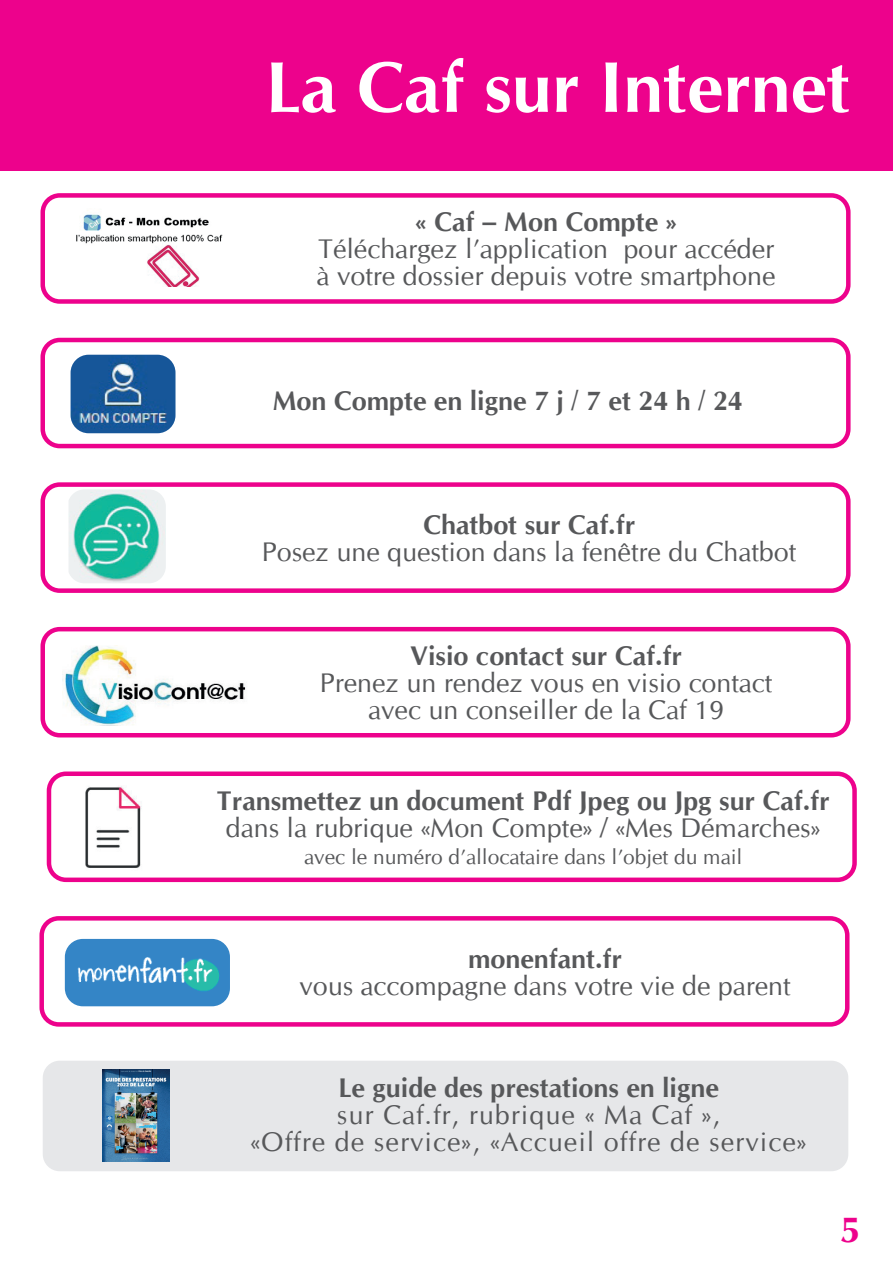
<style>
.page{position:relative;width:893px;height:1263px;background:#fff}
.page>*{position:absolute;margin:0;border:0;box-sizing:border-box;transform-origin:0 0}
.t1{font:700 72px "CG Omega";color:#fff}
.t2{font:700 36px "CG Omega";color:#ed028c;scale:1.04 1}
.t3{font:27px/27px "CG Omega";color:#57585a}
.t4{font:700 27px "CG Omega";color:#57585a}
.t5{font:27px/27px "CG Omega";letter-spacing:.04em;color:#57585a;text-align:center}
.t6{font:21px "CG Omega";color:#57585a}
</style>
<div class="page">
<div style="left:0;top:0;width:893px;height:170px;background:#ed028c"></div>
<div style="left:40px;top:338px;width:810px;height:110px;border:4px solid #ed028c;border-radius:17px"></div>
<img style="left:71px;top:355px;width:104px;height:78px">
<div style="left:40px;top:482px;width:810px;height:111px;border:4px solid #ed028c;border-radius:17px"></div>
<img style="left:69px;top:489px;width:97px;height:94px">
<div style="left:40px;top:193px;width:810px;height:111px;border:4px solid #ed028c;border-radius:17px"></div>
<img style="left:76px;top:210px;width:147px;height:77px">
<div style="left:40px;top:627px;width:810px;height:110px;border:4px solid #ed028c;border-radius:17px"></div>
<img style="left:63px;top:645px;width:183px;height:80px">
<div style="left:39px;top:916px;width:810px;height:111px;border:4px solid #ed028c;border-radius:17px"></div>
<div style="left:47px;top:771px;width:810px;height:111px;border:4px solid #ed028c;border-radius:17px"></div>
<img style="left:85px;top:786px;width:57px;height:82px">
<div style="left:43px;top:1061px;width:805px;height:110px;background:#e6e7e9;border-radius:17px"></div>
<img style="left:65px;top:939px;width:165px;height:67px">
<img style="left:102px;top:1070px;width:68px;height:92px">
<h1 class="t1" style="left:265px;top:42px;width:587px">La Caf sur Internet</h1>
<p class="t4" style="left:415px;top:205px;width:264px">« Caf – Mon Compte »</p>
<p class="t3" style="left:317px;top:236px;width:460px">Téléchargez l’application pour accéder à votre dossier depuis votre smartphone</p>
<p class="t4" style="left:273px;top:383px;width:472px">Mon Compte en ligne 7 j / 7 et 24 h / 24</p>
<p class="t4" style="left:423px;top:508px;width:214px">Chatbot sur Caf.fr</p>
<p class="t3" style="left:262px;top:539px;width:536px">Posez une question dans la fenêtre du Chatbot</p>
<p class="t4" style="left:410px;top:639px;width:273px">Visio contact sur Caf.fr</p>
<p class="t3" style="left:320px;top:670px;width:454px;text-align:center">Prenez un rendez vous en visio contact avec un conseiller de la Caf 19</p>
<p class="t4" style="left:217px;top:783px;width:614px">Transmettez un document Pdf Jpeg ou Jpg sur Caf.fr</p>
<p class="t3" style="left:226px;top:814px;width:596px">dans la rubrique «Mon Compte» / «Mes Démarches»</p>
<p class="t6" style="left:304px;top:844px;width:440px">avec le numéro d’allocataire dans l’objet du mail</p>
<p class="t4" style="left:468px;top:941px;width:155px">monenfant.fr</p>
<p class="t3" style="left:299px;top:972px;width:493px">vous accompagne dans votre vie de parent</p>
<p class="t4" style="left:338px;top:1071px;width:382px">Le guide des prestations en ligne</p>
<p class="t5" style="left:250px;top:1101px;width:558px">sur Caf.fr, rubrique « Ma Caf »,<br>«Offre de service», «Accueil offre de service»</p>
<h2 class="t2" style="left:840px;top:1207px;width:22px">5</h2>
</div>
